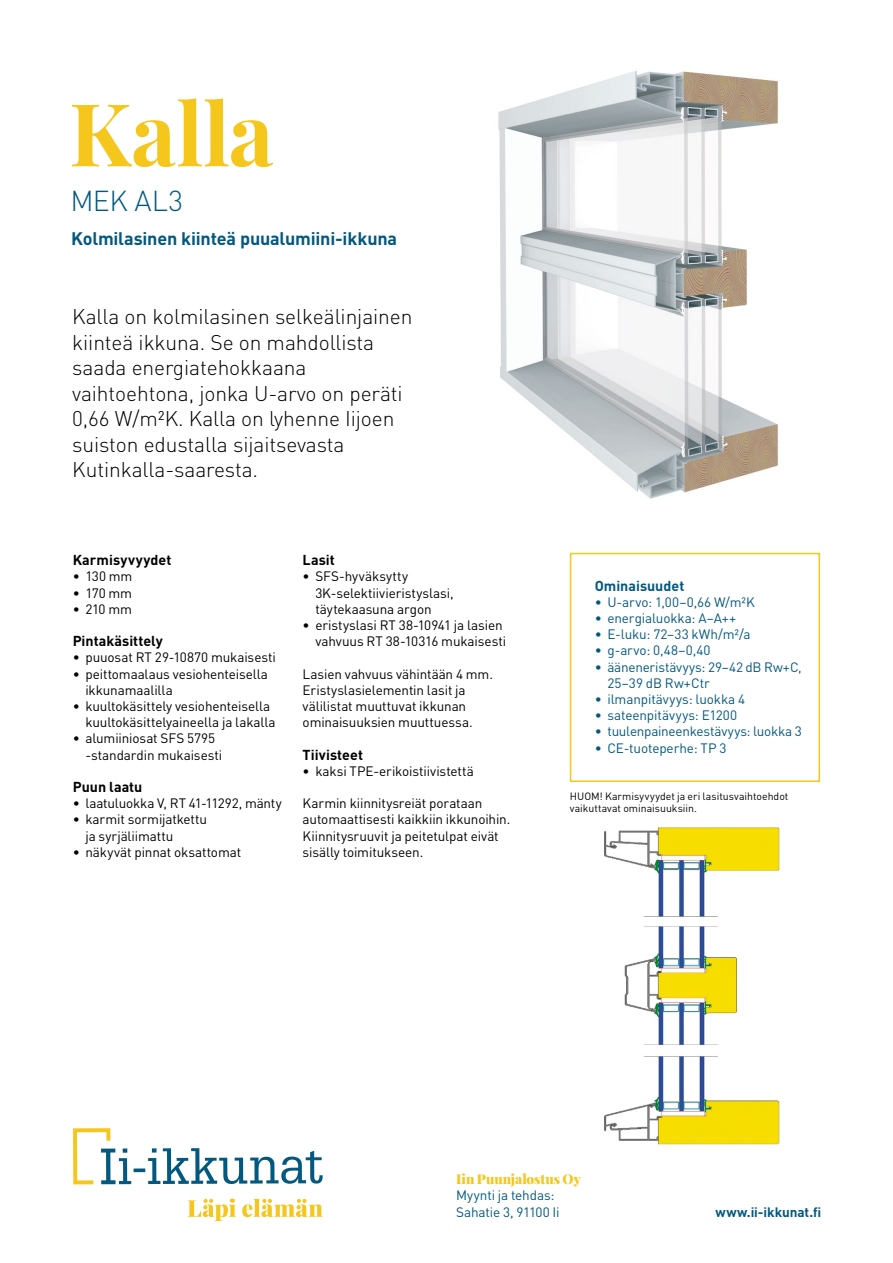
<style>
.page{position:relative;width:893px;height:1263px;background:#fff}
.page>*{position:absolute;margin:0;border:0;box-sizing:border-box;transform-origin:0 0}
.t1{font:700 87px "Playfair Display";letter-spacing:-.005em;color:#f5c61c}
.t2{font:300 28.5px "DIN";letter-spacing:-.005em;color:#03587f}
.t3{font:300 21px/25.5px "DIN";letter-spacing:-.005em;color:#000}
.t4{font:700 18px "DIN";letter-spacing:-.01em;color:#03587f}
.t5{font:700 14.25px "DIN";letter-spacing:.005em;color:#000}
.t6{font:700 14.25px "DIN";color:#03587f}
.t7{font:13.5px/16.2px "DIN";letter-spacing:-.01em;color:#000}
.t8{font:13.5px/16.5px "DIN";letter-spacing:-.01em;color:#03587f}
.t9{font:900 13.5px "Playfair Display";color:#f5c61c}
.t10{font:700 13.5px "DIN";letter-spacing:-.005em;color:#03587f}
.t11{font:10.5px/12.6px "DIN";color:#000}
</style>
<div class="page">
<svg style="left:134px;top:1168px;width:11px;height:4px"></svg>
<svg style="left:148px;top:1148px;width:175px;height:36px"></svg>
<svg style="left:73px;top:1128px;width:58px;height:56px"></svg>
<svg style="left:188px;top:1199px;width:48px;height:22px"></svg>
<svg style="left:242px;top:1199px;width:81px;height:18px"></svg>
<img style="left:604px;top:827px;width:176px;height:318px">
<div style="left:570px;top:553px;width:250px;height:229px;border:2px solid #f5c61c"></div>
<img style="left:498px;top:71px;width:281px;height:428px">
<h1 class="t1" style="left:69px;top:65px;width:206px">Kalla</h1>
<h2 class="t2" style="left:70px;top:184px;width:114px">MEK AL3</h2>
<h3 class="t4" style="left:71px;top:227px;width:327px">Kolmilasinen kiinteä puualumiini-ikkuna</h3>
<h3 class="t3" style="left:72px;top:303px;width:342px">Kalla on kolmilasinen selkeälinjainen kiinteä ikkuna. Se on mahdollista saada energiatehokkaana vaihtoehtona, jonka U-arvo on peräti 0,66 W/m²K. Kalla on lyhenne Iijoen suiston edustalla sijaitsevasta Kutinkalla-saaresta.</h3>
<p class="t5" style="left:73px;top:551px;width:100px">Karmisyvyydet</p>
<p class="t7" style="left:73px;top:568px;width:61px">• 130 mm</p>
<p class="t7" style="left:73px;top:584px;width:61px">• 170 mm</p>
<p class="t7" style="left:73px;top:600px;width:61px">• 210 mm</p>
<p class="t5" style="left:73px;top:632px;width:92px">Pintakäsittely</p>
<p class="t7" style="left:73px;top:649px;width:205px">• puuosat RT 29-10870 mukaisesti</p>
<p class="t7" style="left:85px;top:665px;width:184px;text-indent:-13px">• peittomaalaus vesiohenteisella ikkunamaalilla</p>
<p class="t7" style="left:85px;top:698px;width:192px;text-indent:-13px">• kuultokäsittely vesiohenteisella kuultokäsittelyaineella ja lakalla</p>
<p class="t7" style="left:85px;top:730px;width:138px;text-indent:-13px">• alumiiniosat SFS 5795 -standardin mukaisesti</p>
<p class="t5" style="left:73px;top:777px;width:71px">Puun laatu</p>
<p class="t7" style="left:73px;top:795px;width:211px">• laatuluokka V, RT 41-11292, mänty</p>
<p class="t7" style="left:85px;top:811px;width:123px;text-indent:-13px">• karmit sormijatkettu ja syrjäliimattu</p>
<p class="t7" style="left:73px;top:843px;width:170px">• näkyvät pinnat oksattomat</p>
<p class="t5" style="left:303px;top:551px;width:34px">Lasit</p>
<p class="t7" style="left:315px;top:568px;width:140px;text-indent:-13px">• SFS-hyväksytty<br>3K-selektiivieristyslasi, täytekaasuna argon</p>
<p class="t7" style="left:303px;top:617px;width:205px;text-align:right">• eristyslasi RT 38-10941 ja lasien vahvuus RT 38-10316 mukaisesti</p>
<p class="t7" style="left:303px;top:665px;width:192px">Lasien vahvuus vähintään 4 mm.<br>Eristyslasielementin lasit ja välilistat muuttuvat ikkunan ominaisuuksien muuttuessa.</p>
<p class="t5" style="left:303px;top:745px;width:62px">Tiivisteet</p>
<p class="t7" style="left:303px;top:762px;width:173px">• kaksi TPE-erikoistiivistettä</p>
<p class="t7" style="left:303px;top:795px;width:209px">Karmin kiinnitysreiät porataan automaattisesti kaikkiin ikkunoihin.<br>Kiinnitysruuvit ja peitetulpat eivät sisälly toimitukseen.</p>
<p class="t6" style="left:595px;top:576px;width:91px">Ominaisuudet</p>
<p class="t8" style="left:595px;top:593px;width:162px">• U-arvo: 1,00–0,66 W/m²K</p>
<p class="t8" style="left:595px;top:610px;width:143px">• energialuokka: A–A++</p>
<p class="t8" style="left:595px;top:626px;width:157px">• E-luku: 72–33 kWh/m²/a</p>
<p class="t8" style="left:595px;top:642px;width:117px">• g-arvo: 0,48–0,40</p>
<p class="t8" style="left:607px;top:658px;width:196px;text-indent:-13px">• ääneneristävyys: 29–42 dB Rw+C,<br>25–39 dB Rw+Ctr</p>
<p class="t8" style="left:595px;top:691px;width:152px">• ilmanpitävyys: luokka 4</p>
<p class="t8" style="left:595px;top:707px;width:144px">• sateenpitävyys: E1200</p>
<p class="t8" style="left:595px;top:723px;width:209px">• tuulenpaineenkestävyys: luokka 3</p>
<p class="t8" style="left:595px;top:739px;width:133px">• CE-tuoteperhe: TP 3</p>
<p class="t11" style="left:570px;top:789px;width:220px">HUOM! Karmisyvyydet ja eri lasitusvaihtoehdot vaikuttavat ominaisuuksiin.</p>
<p class="t9" style="left:456px;top:1168px;width:126px">Iin Puunjalostus Oy</p>
<p class="t8" style="left:456px;top:1187px;width:105px">Myynti ja tehdas:<br>Sahatie 3, 91100 Ii</p>
<p class="t10" style="left:716px;top:1204px;width:107px">www.ii-ikkunat.fi</p>
</div>
